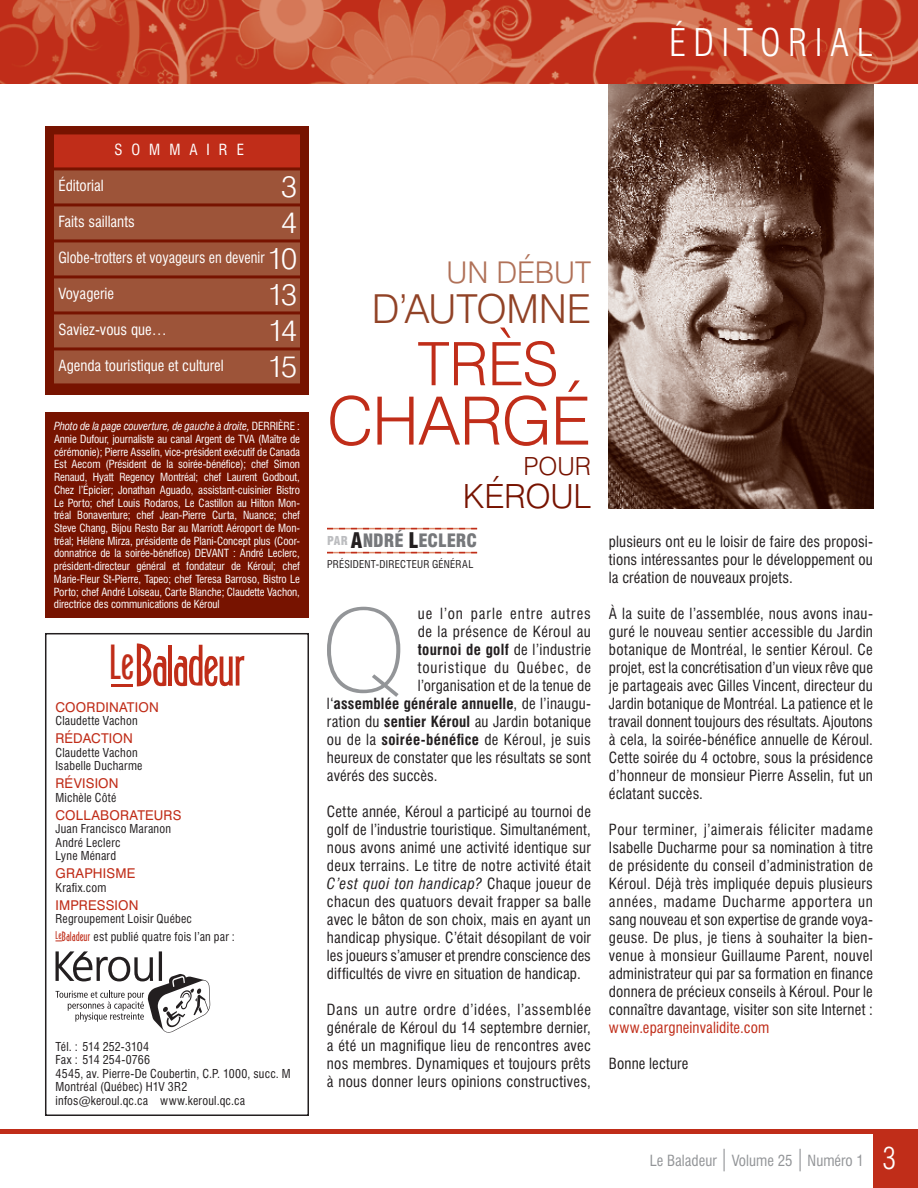
<style>
.page{position:relative;width:918px;height:1188px;background:#fff}
.page>*{position:absolute;margin:0;border:0;box-sizing:border-box;transform-origin:0 0}
.t1{font:100 115.2px "Swiss 721 BT";color:#939598}
.t2{font:300 66.6px "Swiss 721 BT";letter-spacing:-.01em;color:#c02d19}
.t3{font:300 60px "Swiss 721 BT";color:#c02d19}
.t4{font:52.65px "OPTI Newport Land";letter-spacing:-.04em;color:#c02d19}
.t5{font:300 40.05px "Swiss 721 BT";color:#914226}
.t6{font:300 condensed 37.5px "Swiss 721 BT";letter-spacing:.195em;color:#fff}
.t7{font:300 33.3px "Swiss 721 BT";color:#771300}
.t8{font:300 30px "Swiss 721 BT";color:#fff}
.t9{font:300 30px "Swiss 721 BT";color:#b07158}
.t10{font:300 condensed 30px "Swiss 721 BT";color:#fff}
.t11{font:300 25.05px "Swiss 721 BT";color:#771300}
.t12{font:900 condensed 18px "Swiss 721 BT";letter-spacing:-.005em;color:#76787b}
.t13{font:condensed 15px/18px "Swiss 721 BT";letter-spacing:.015em;color:#231f20;text-align:justify}
.t14{font:condensed 15px "Swiss 721 BT";color:#fff}
.t15{font:700 condensed 15px "Swiss 721 BT";letter-spacing:.015em;color:#231f20}
.t16{font:condensed 15px "Swiss 721 BT";color:#fff;scale:.95 1}
.t17{font:condensed 15px "Swiss 721 BT";color:#939598}
.t18{font:condensed 15px "Swiss 721 BT";letter-spacing:.01em;color:#c02d19}
.t19{font:condensed 15px "Swiss 721 BT";letter-spacing:.065em;color:#231f20}
.t20{font:condensed 15px "Swiss 721 BT";letter-spacing:.06em;color:#231f20}
.t21{font:13.5px "Swiss 721 BT";letter-spacing:.015em;color:#c02d19}
.t22{font:condensed 12px/13.5px "Swiss 721 BT";letter-spacing:.015em;color:#231f20}
.t23{font:condensed 10.95px/12.8px "Swiss 721 BT";letter-spacing:-.01em;color:#fff;text-align:justify}
.t24{font:italic condensed 10.95px "Swiss 721 BT";letter-spacing:-.01em;color:#fff}
.t25{font:condensed 10.5px "Swiss 721 BT";letter-spacing:.02em;color:#231f20}
.s1{font-weight:300;font-stretch:normal;font-size:30px}
.s2{font-style:normal}
.s3{font-size:43.95px}
.s4{font-family:"OPTI Newport Land";font-stretch:normal;color:#c02d19}
.s5{font-size:12px;color:#bcbdc0}
.s6{font-size:21px;color:#231f20}
.s7{font-weight:400}
.s8{font-weight:700}
.s9{font-style:italic}
.s10{font-size:22.5px}
</style>
<div class="page">
<svg style="left:327px;top:528px;width:150px;height:1px"></svg>
<svg style="left:327px;top:552px;width:150px;height:1px"></svg>
<svg style="left:55px;top:951px;width:155px;height:82px"></svg>
<div style="left:45px;top:633px;width:264px;height:483px;border:2px solid #231f20"></div>
<hr style="left:111px;top:684px;width:22px;height:2px;background:#c02d19">
<div style="left:873px;top:1134px;width:45px;height:54px;background:#c02d19"></div>
<img style="left:0;top:0;width:918px;height:84px">
<hr style="left:1px;top:1130px;width:917px;height:4px;background:#c02d19">
<div style="left:45px;top:412px;width:264px;height:206px;background:#771300"></div>
<div style="left:45px;top:126px;width:264px;height:268px;background:#771300"></div>
<div style="left:54px;top:134px;width:246px;height:33px;background:#c02d19"></div>
<div style="left:54px;top:170px;width:246px;height:33px;background:#9d5439"></div>
<div style="left:54px;top:206px;width:246px;height:33px;background:#9d5439"></div>
<div style="left:54px;top:242px;width:246px;height:33px;background:#9d5439"></div>
<div style="left:54px;top:278px;width:246px;height:33px;background:#9d5439"></div>
<div style="left:54px;top:314px;width:246px;height:33px;background:#9d5439"></div>
<div style="left:54px;top:350px;width:246px;height:33px;background:#9d5439"></div>
<img style="left:609px;top:84px;width:264px;height:424px">
<h3 class="t6" style="left:669px;top:20px;width:205px">ÉDITORIAL</h3>
<p class="t14" style="left:114px;top:141px;width:38px">Sommaire</p>
<p class="t14" style="left:59px;top:177px;width:47px">Éditorial</p>
<h3 class="t8" style="left:281px;top:168px;width:17px">3</h3>
<p class="t14" style="left:58px;top:213px;width:78px">Faits saillants</p>
<h3 class="t8" style="left:281px;top:204px;width:17px">4</h3>
<p class="t16" style="left:58px;top:249px;width:253px">Globe-trotters et voyageurs en devenir <span class="s1">10</span></p>
<p class="t14" style="left:58px;top:285px;width:57px">Voyagerie</p>
<h3 class="t8" style="left:268px;top:276px;width:31px">13</h3>
<p class="t14" style="left:58px;top:321px;width:110px">Saviez-vous que…</p>
<h3 class="t8" style="left:268px;top:312px;width:30px">14</h3>
<p class="t14" style="left:58px;top:357px;width:167px">Agenda touristique et culturel</p>
<h3 class="t8" style="left:268px;top:348px;width:31px">15</h3>
<p class="t23" style="left:54px;top:420px;width:248px;text-indent:224px">ère :<br>Annie Dufour, journaliste au canal Argent de TVA (Maître de cérémonie); Pierre Asselin, vice-président exécutif de Canada Est Aecom (Président de la soirée-bénéfice); chef Simon Renaud, Hyatt Regency Montréal; chef Laurent Godbout, Chez l’Épicier; Jonathan Aguado, assistant-cuisinier Bistro Le Porto; chef Louis Rodaros, Le Castillon au Hilton Mon&shy;tréal Bonaventure; chef Jean-Pierre Curta, Nuance; chef Steve Chang, Bijou Resto Bar au Marriott Aéroport de Mon&shy;tréal; Hélène Mirza, présidente de Plani-Concept plus (Coor&shy;donnatrice de la soirée-bénéfice) Devant</p>
<p class="t24" style="left:54px;top:419px;width:207px">Photo de la page couverture, de gauche à droite, <span class="s2">Derri</span></p>
<p class="t23" style="left:54px;top:547px;width:248px;text-indent:179px">: André Leclerc, président-directeur général et fondateur de Kéroul; chef Marie-Fleur St-Pierre, Tapeo; chef Teresa Barroso, Bistro Le Porto; chef André Loiseau, Carte Blanche; Claudette Vachon, directrice des communications de Kéroul</p>
<h3 class="t4" style="left:110px;top:627px;width:138px"><span class="s3">Le</span>Baladeur</h3>
<p class="t21" style="left:55px;top:699px;width:105px">COORDINATION</p>
<p class="t22" style="left:55px;top:714px;width:84px">Claudette Vachon</p>
<p class="t21" style="left:55px;top:730px;width:79px">RÉDACTION</p>
<p class="t22" style="left:55px;top:746px;width:89px">Claudette Vachon<br>Isabelle Ducharme</p>
<p class="t21" style="left:55px;top:775px;width:65px">RÉVISION</p>
<p class="t22" style="left:55px;top:791px;width:62px">Michèle Côté</p>
<p class="t21" style="left:55px;top:807px;width:128px">COLLABORATEURS</p>
<p class="t22" style="left:55px;top:822px;width:117px">Juan Francisco Maranon<br>André Leclerc<br>Lyne Ménard</p>
<p class="t21" style="left:55px;top:865px;width:81px">GRAPHISME</p>
<p class="t22" style="left:55px;top:881px;width:53px">Krafix.com</p>
<p class="t21" style="left:55px;top:897px;width:85px">IM PRESSION</p>
<p class="t22" style="left:55px;top:910px;width:181px;line-height:18px">Regroupement Loisir Québec<br><sup>Le</sup><span class="s4">Baladeur</span> est publié quatre fois l’an par :</p>
<p class="t22" style="left:55px;top:1040px;width:237px">Tél. : 514 252-3104<br>Fax : 514 254-0766<br>4545, av. Pierre-De Coubertin, C.P. 1000, succ. M<br>Montréal (Québec) H1V 3R2<br>infos@keroul.qc.ca www.keroul.qc.ca</p>
<h3 class="t9" style="left:447px;top:254px;width:146px">UN DÉBUT</h3>
<h3 class="t5" style="left:372px;top:285px;width:221px">D’AUTOMNE</h3>
<h3 class="t3" style="left:418px;top:327px;width:143px">TRÈS</h3>
<h2 class="t2" style="left:327px;top:380px;width:265px">CHARGÉ</h2>
<h3 class="t11" style="left:523px;top:450px;width:69px">POUR</h3>
<h3 class="t7" style="left:463px;top:476px;width:129px">KÉROUL</h3>
<p class="t12" style="left:327px;top:530px;width:152px"><span class="s5">PAR</span> <span class="s6">A</span>NDRÉ <span class="s6">L</span>ECLERC</p>
<p class="t25" style="left:327px;top:558px;width:148px">PRÉSIDENT-DIRECTEUR GÉNÉRAL</p>
<h1 class="t1" style="left:321px;top:580px;width:87px">Q</h1>
<p class="t19" style="left:418px;top:605px;width:175px">ue l’on parle entre autres</p>
<p class="t13" style="left:418px;top:623px;width:175px">de la présence de Kéroul au</p>
<p class="t15" style="left:418px;top:641px;width:175px">tournoi de golf <span class="s7">de l’industrie</span></p>
<p class="t20" style="left:418px;top:659px;width:175px">touristique du Québec, de</p>
<p class="t13" style="left:418px;top:677px;width:175px">l’organisation et de la tenue de</p>
<p class="t15" style="left:327px;top:695px;width:265px"><span class="s7">l‘</span>assemblée générale annuelle<span class="s7">, de l’inaugu-</span></p>
<p class="t13" style="left:327px;top:713px;width:266px">ration du <span class="s8">sentier Kéroul</span> au Jardin botanique</p>
<p class="t13" style="left:327px;top:731px;width:265px">ou de la <span class="s8">soirée-bénéfice</span> de Kéroul, je suis</p>
<p class="t13" style="left:327px;top:749px;width:265px">heureux de constater que les résultats se sont</p>
<p class="t13" style="left:327px;top:767px;width:112px">avérés des succès.</p>
<p class="t13" style="left:327px;top:803px;width:266px">Cette année, Kéroul a participé au tournoi de golf de l’industrie touristique. Simultanément, nous avons animé une activité identique sur deux terrains. Le titre de notre activité était <span class="s9">C’est quoi ton handicap?</span> Chaque joueur de chacun des quatuors devait frapper sa balle avec le bâton de son choix, mais en ayant un handicap physique. C’était désopilant de voir les joueurs s’amuser et prendre conscience des difficultés de vivre en situation de handicap.</p>
<p class="t13" style="left:327px;top:1001px;width:266px">Dans un autre ordre d’idées, l’assemblée générale de Kéroul du 14 septembre dernier, a été un magnifique lieu de rencontres avec nos membres. Dynamiques et toujours prêts à nous donner leurs opinions constructives,</p>
<p class="t13" style="left:609px;top:533px;width:265px">plusieurs ont eu le loisir de faire des proposi&shy;tions intéressantes pour le développement ou la création de nouveaux projets.</p>
<p class="t13" style="left:609px;top:605px;width:265px">À la suite de l’assemblée, nous avons inau&shy;guré le nouveau sentier accessible du Jardin botanique de Montréal, le sentier Kéroul. Ce projet, est la concrétisation d’un vieux rêve que je partageais avec Gilles Vincent, directeur du Jardin botanique de Montréal. La patience et le travail donnent toujours des résultats. Ajoutons à cela, la soirée-bénéfice annuelle de Kéroul.<br>Cette soirée du 4 octobre, sous la présidence d’honneur de monsieur Pierre Asselin, fut un éclatant succès.</p>
<p class="t13" style="left:609px;top:821px;width:266px">Pour terminer, j’aimerais féliciter madame Isabelle Ducharme pour sa nomination à titre de présidente du conseil d’administration de Kéroul. Déjà très impliquée depuis plusieurs années, madame Ducharme apportera un sang nouveau et son expertise de grande voya&shy;geuse. De plus, je tiens à souhaiter la bien&shy;venue à monsieur Guillaume Parent, nouvel administrateur qui par sa formation en finance donnera de précieux conseils à Kéroul. Pour le connaître davantage, visiter son site Internet :</p>
<p class="t18" style="left:609px;top:1019px;width:162px">www.epargneinvalidite.com</p>
<p class="t13" style="left:609px;top:1055px;width:81px">Bonne lecture</p>
<p class="t17" style="left:650px;top:1152px;width:216px">Le Baladeur <span class="s10">|</span> Volume 25 <span class="s10">|</span> Numéro 1</p>
<h3 class="t10" style="left:882px;top:1140px;width:16px">3</h3>
</div>
